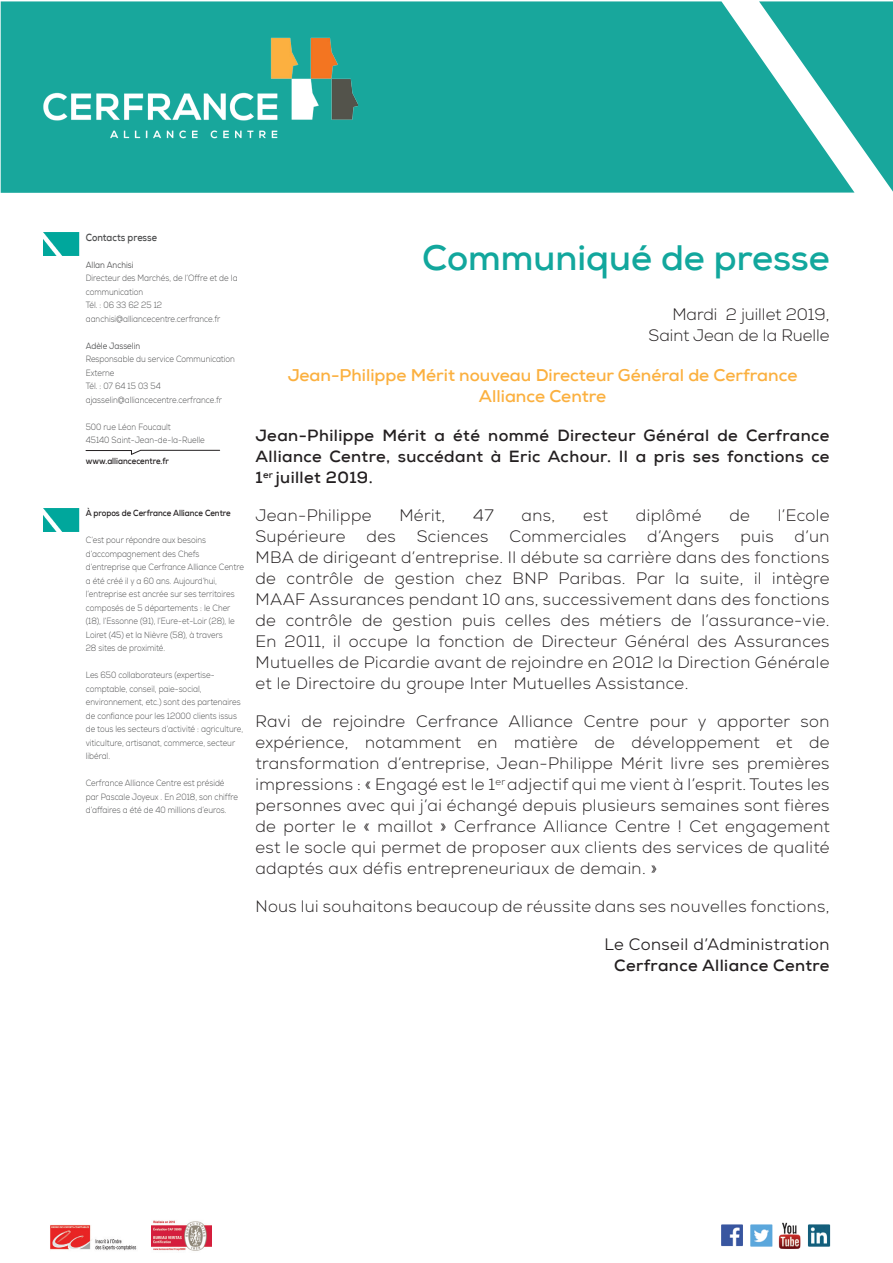
<style>
.page{position:relative;width:893px;height:1263px;background:#fff}
.page>*{position:absolute;margin:0;border:0;box-sizing:border-box;transform-origin:0 0}
.t1{font:700 36px "Nexa";color:#12a79d}
.t2{font:700 17.25px/20.7px "Nexa";color:#fbb03f;text-align:center}
.t3{font:300 16.5px/21px "Nexa";letter-spacing:.025em;color:#231f20;text-align:justify}
.t4{font:700 16.5px/21px "Nexa";letter-spacing:.025em;color:#231f20;text-align:justify}
.t5{font:300 16.5px "Nexa";color:#231f20}
.t6{font:16.5px "Nexa";letter-spacing:.025em;color:#231f20}
.t7{font:700 10.5px "Nexa";color:#4b4c4d;scale:.87 1}
.t8{font:300 9px/13.5px "Nexa";color:#4b4c4d;scale:.87 1}
.t9{font:700 9px "Nexa";color:#231f20;scale:.87 1}
.t10{font:9px "Nexa";color:#4b4c4d;scale:.87 1}
</style>
<div class="page">
<svg style="left:86px;top:450px;width:134px;height:5px"></svg>
<img style="left:43px;top:233px;width:36px;height:23px">
<div style="left:1px;top:1px;width:853px;height:192px;background:#18a79c"></div>
<svg style="left:759px;top:1px;width:134px;height:191px"></svg>
<img style="left:43px;top:38px;width:315px;height:108px">
<img style="left:721px;top:1222px;width:110px;height:27px">
<img style="left:50px;top:1225px;width:87px;height:26px">
<img style="left:151px;top:1220px;width:60px;height:31px">
<img style="left:43px;top:509px;width:36px;height:22px">
<p class="t7" style="left:86px;top:231px;width:84px">Contacts presse</p>
<p class="t10" style="left:86px;top:259px;width:56px">Allan Anchisi</p>
<p class="t8" style="left:86px;top:272px;width:176px">Directeur des Marchés, de l’Offre et de la communication</p>
<p class="t8" style="left:86px;top:299px;width:89px">Tél. : 06 33 62 25 12</p>
<p class="t8" style="left:86px;top:312px;width:156px">aanchisi@alliancecentre.cerfrance.fr</p>
<p class="t10" style="left:86px;top:340px;width:64px">Adèle Jasselin</p>
<p class="t8" style="left:86px;top:353px;width:173px">Responsable du service Communication<br>Externe</p>
<p class="t8" style="left:86px;top:380px;width:88px">Tél. : 07 64 15 03 54</p>
<p class="t8" style="left:86px;top:393px;width:158px">ajasselin@alliancecentre.cerfrance.fr</p>
<p class="t8" style="left:86px;top:420px;width:99px">500 rue Léon Foucault</p>
<p class="t8" style="left:86px;top:434px;width:138px">45140 Saint-Jean-de-la-Ruelle</p>
<p class="t9" style="left:86px;top:455px;width:97px">www.alliancecentre.fr</p>
<p class="t9" style="left:86px;top:507px;width:168px">À propos de Cerfrance Alliance Centre</p>
<p class="t8" style="left:86px;top:533px;width:183px">C’est pour répondre aux besoins d’accompagnement des Chefs d’entreprise que Cerfrance Alliance Centre a été créé il y a 60 ans. Aujourd’hui, l’entreprise est ancrée sur ses territoires composés de 5 départements : le Cher (18), l’Essonne (91), l’Eure-et-Loir (28), le Loiret (45) et la Nièvre (58), à travers<br>28 sites de proximité.</p>
<p class="t8" style="left:86px;top:668px;width:182px">Les 650 collaborateurs (expertise&shy;comptable, conseil, paie-social, environnement, etc.) sont des partenaires de confiance pour les 12000 clients issus de tous les secteurs d’activité : agriculture, viticulture, artisanat, commerce, secteur libéral.</p>
<p class="t8" style="left:86px;top:776px;width:177px">Cerfrance Alliance Centre est présidé par Pascale Joyeux . En 2018, son chiffre d’affaires a été de 40 millions d’euros.</p>
<p class="t1" style="left:422px;top:234px;width:409px">Communiqué de presse</p>
<p class="t5" style="left:673px;top:304px;width:158px">Mardi 2 juillet 2019,</p>
<p class="t5" style="left:649px;top:325px;width:182px">Saint Jean de la Ruelle</p>
<p class="t2" style="left:288px;top:365px;width:511px">Jean-Philippe Mérit nouveau Directeur Général de Cerfrance<br>Alliance Centre</p>
<p class="t4" style="left:255px;top:425px;width:576px">Jean-Philippe Mérit a été nommé Directeur Général de Cerfrance Alliance Centre, succédant à Eric Achour. Il a pris ses fonctions ce 1<sup>er</sup> juillet 2019.</p>
<p class="t3" style="left:255px;top:505px;width:118px">Jean-Philippe</p>
<p class="t3" style="left:399px;top:505px;width:47px">Mérit,</p>
<p class="t3" style="left:473px;top:505px;width:22px">47</p>
<p class="t3" style="left:522px;top:505px;width:35px">ans,</p>
<p class="t3" style="left:583px;top:505px;width:26px">est</p>
<p class="t3" style="left:636px;top:505px;width:67px">diplômé</p>
<p class="t3" style="left:729px;top:505px;width:22px">de</p>
<p class="t3" style="left:778px;top:505px;width:53px">l’Ecole</p>
<p class="t3" style="left:255px;top:526px;width:92px">Supérieure</p>
<p class="t3" style="left:367px;top:526px;width:31px">des</p>
<p class="t3" style="left:417px;top:526px;width:73px">Sciences</p>
<p class="t3" style="left:509px;top:526px;width:119px">Commerciales</p>
<p class="t3" style="left:647px;top:526px;width:74px">d’Angers</p>
<p class="t3" style="left:740px;top:526px;width:35px">puis</p>
<p class="t3" style="left:255px;top:526px;width:576px;text-indent:539px">d’un MBA de dirigeant d’entreprise. Il débute sa carrière dans des fonctions de contrôle de gestion chez BNP Paribas. Par la suite, il intègre MAAF Assurances pendant 10 ans, successivement dans des fonctions de contrôle de gestion puis celles des métiers de l’assurance-vie.<br>En 2011, il occupe la fonction de Directeur Général des Assurances Mutuelles de Picardie avant de rejoindre en 2012 la Direction Générale et le Directoire du groupe Inter Mutuelles Assistance.</p>
<p class="t3" style="left:255px;top:711px;width:576px">Ravi de rejoindre Cerfrance Alliance Centre pour y apporter son expérience, notamment en matière de développement et de transformation d’entreprise, Jean-Philippe Mérit livre ses premières impressions : « Engagé est le 1<sup>er</sup> adjectif qui me vient à l’esprit. Toutes les personnes avec qui j’ai échangé depuis plusieurs semaines sont fières de porter le « maillot » Cerfrance Alliance Centre ! Cet engagement est le socle qui permet de proposer aux clients des services de qualité adaptés aux défis entrepreneuriaux de demain. »</p>
<p class="t3" style="left:255px;top:896px;width:576px">Nous lui souhaitons beaucoup de réussite dans ses nouvelles fonctions,</p>
<p class="t6" style="left:604px;top:934px;width:227px">Le Conseil d’Administration</p>
<p class="t4" style="left:614px;top:955px;width:217px">Cerfrance Alliance Centre</p>
</div>
